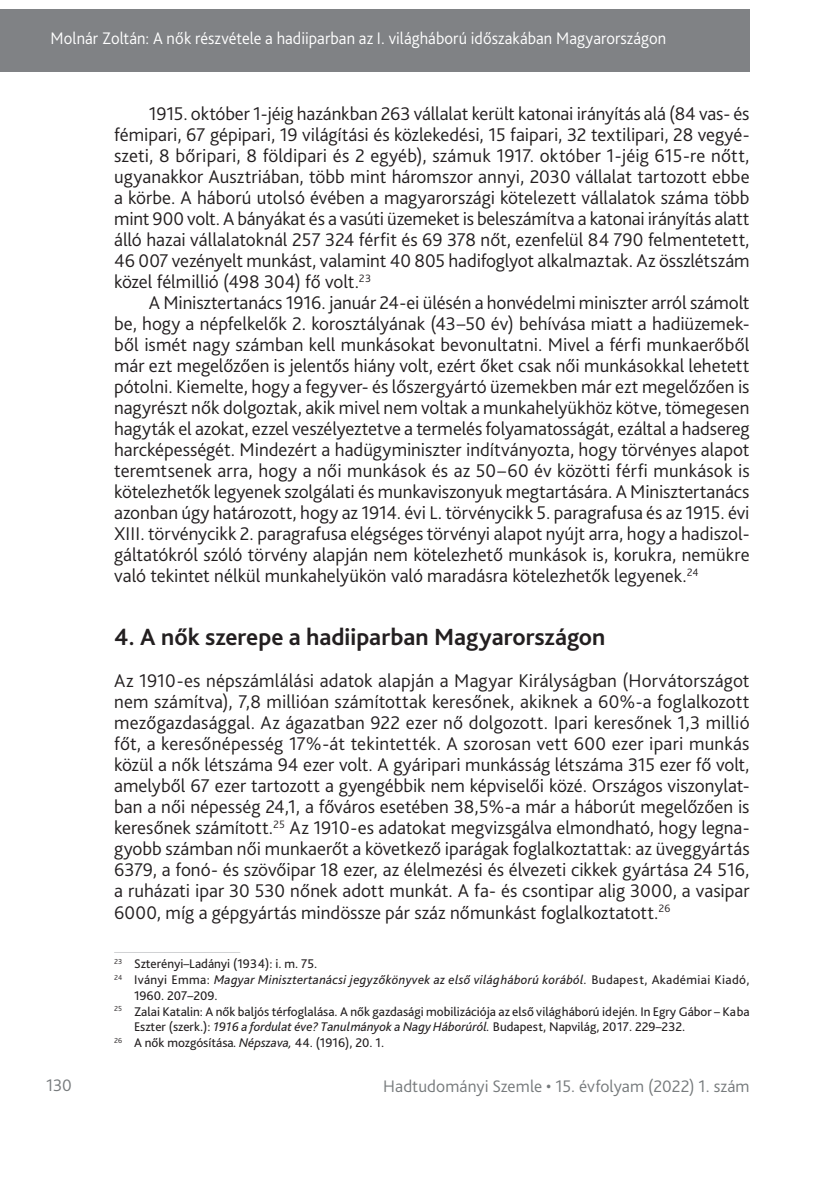
<style>
.page{position:relative;width:834px;height:1181px;background:#fff}
.page>*{position:absolute;margin:0;border:0;box-sizing:border-box;transform-origin:0 0}
._1_1__Head{font:700 24.5px "Bliss Pro";color:#231f20}
._1__Body{font:300 19.25px/21px "Bliss Pro";letter-spacing:.005em;color:#231f20;text-align:justify}
._2__Body_1st_paragra{font:300 19.25px/21px "Bliss Pro";color:#231f20;text-align:justify}
.t1{font:300 17.5px "Bliss Pro";letter-spacing:.005em;color:#fff;scale:.95 1}
.t2{font:300 17.5px "Bliss Pro";letter-spacing:.005em;color:#767a7c}
.Lábjegyzet{font:13.12px/15.8px "Bliss Pro";color:#231f20}
.Lábjegyzet-2{font:italic 13.12px/15.8px "Bliss Pro";letter-spacing:.02em;color:#231f20}
.s1{font-style:normal}
.s2{font-style:italic}
</style>
<div class="page">
<div style="left:0;top:9px;width:749px;height:63px;background:#808285"></div>
<hr style="left:114px;top:952px;width:126px;height:1px;background:#d1d2d4">
<p class="t1" style="left:51px;top:27px;width:649px">Molnár Zoltán: A nők részvétele a hadiiparban az I. világháború időszakában Magyarországon</p>
<p class="_1__Body" style="left:114px;top:103px;width:637px;text-indent:35px">1915. október 1-jéig hazánkban 263 vállalat került katonai irányítás alá (84 vas- és fémipari, 67 gépipari, 19 világítási és közlekedési, 15 faipari, 32 textilipari, 28 vegyé&shy;szeti, 8 bőripari, 8 földipari és 2 egyéb), számuk 1917. október 1-jéig 615-re nőtt, ugyanakkor Ausztriában, több mint háromszor annyi, 2030 vállalat tartozott ebbe a körbe. A háború utolsó évében a magyarországi kötelezett vállalatok száma több mint 900 volt. A bányákat és a vasúti üzemeket is beleszámítva a katonai irányítás alatt álló hazai vállalatoknál 257 -324 férfit és 69 -378 nőt, ezenfelül 84 -790 felmentetett, 46 -007 vezényelt munkást, valamint 40 -805 hadifoglyot alkalmaztak. Az összlétszám közel félmillió (498 -304) fő volt.<sup>23</sup></p>
<p class="_1__Body" style="left:114px;top:292px;width:636px;text-indent:35px">A Minisztertanács 1916. január 24-ei ülésén a honvédelmi miniszter arról számolt be, hogy a népfelkelők 2. korosztályának (43–50 év) behívása miatt a hadiüzemek&shy;ből ismét nagy számban kell munkásokat bevonultatni. Mivel a férfi munkaerőből már ezt megelőzően is jelentős hiány volt, ezért őket csak női munkásokkal lehetett pótolni. Kiemelte, hogy a fegyver- és lőszergyártó üzemekben már ezt megelőzően is nagyrészt nők dolgoztak, akik mivel nem voltak a munkahelyükhöz kötve, tömegesen hagyták el azokat, ezzel veszélyeztetve a termelés folyamatosságát, ezáltal a hadsereg harcképességét. Mindezért a hadügyminiszter indítványozta, hogy törvényes alapot teremtsenek arra, hogy a női munkások és az -50–60 év közötti férfi munkások is kötelezhetők legyenek szolgálati és munkaviszonyuk megtartására. A Minisztertanács azonban úgy határozott, hogy az -1914. évi L. törvénycikk 5. paragrafusa és az -1915. évi XIII. törvénycikk 2. paragrafusa elégséges törvényi alapot nyújt arra, hogy a hadiszol&shy;gáltatókról szóló törvény alapján nem kötelezhető munkások is, korukra, nemükre való tekintet nélkül munkahelyükön való maradásra kötelezhetők legyenek.<sup>24</sup></p>
<p class="_1_1__Head" style="left:114px;top:622px;width:492px">4. A nők szerepe a hadiiparban Magyarországon</p>
<p class="_2__Body_1st_paragra" style="left:114px;top:670px;width:637px">Az 1910-es népszámlálási adatok alapján a Magyar Királyságban (Horvátországot nem számítva), 7,8 millióan számítottak keresőnek, akiknek a -60%-a foglalkozott mezőgazdasággal. Az ágazatban 922 ezer nő dolgozott. Ipari keresőnek 1,3 millió főt, a keresőnépesség 17%-át tekintették. A szorosan vett 600 ezer ipari munkás közül a nők létszáma 94 ezer volt. A gyáripari munkásság létszáma 315 ezer fő volt, amelyből 67 ezer tartozott a gyengébbik nem képviselői közé. Országos viszonylat&shy;ban a női népesség 24,1, a főváros esetében 38,5%-a már a háborút megelőzően is keresőnek számított.<sup>25</sup> Az -1910-es adatokat megvizsgálva elmondható, hogy legna&shy;gyobb számban női munkaerőt a következő iparágak foglalkoztattak: az üveggyártás 6379, a fonó- és szövőipar 18 ezer, az élelmezési és élvezeti cikkek gyártása 24 -516, a ruházati ipar 30 -530 nőnek adott munkát. A fa- és csontipar alig 3000, a vasipar 6000, míg a gépgyártás mindössze pár száz nőmunkást foglalkoztatott.<sup>26</sup></p>
<p class="Lábjegyzet" style="left:114px;top:955px;width:204px"><sup>23</sup> Szterényi–Ladányi (1934): i. m. 75.</p>
<p class="Lábjegyzet-2" style="left:134px;top:971px;width:617px;text-indent:-20px"><sup>24</sup> <span class="s1">Iványi Emma:</span> Magyar Minisztertanácsi jegyzőkönyvek az első világháború korából. <span class="s1">Budapest, Akadémiai Kiadó,<br>1960. 207–209.</span></p>
<p class="Lábjegyzet" style="left:134px;top:1003px;width:617px;text-indent:-20px"><sup>25</sup> Zalai Katalin: A nők baljós térfoglalása. A nők gazdasági mobilizációja az első világháború idején. In Egry Gábor – Kaba<br>Eszter (szerk.): <span class="s2">1916 a fordulat éve? Tanulmányok a Nagy Háborúról.</span> Budapest, Napvilág, 2017. 229–232.</p>
<p class="Lábjegyzet" style="left:114px;top:1034px;width:271px"><sup>26</sup> A nők mozgósítása<span class="s2">. Népszava,</span> 44. (1916), 20. 1.</p>
<p class="t2" style="left:46px;top:1074px;width:27px">130</p>
<p class="t2" style="left:383px;top:1075px;width:368px">Hadtudományi Szemle • 15. évfolyam (2022) 1. szám</p>
</div>
